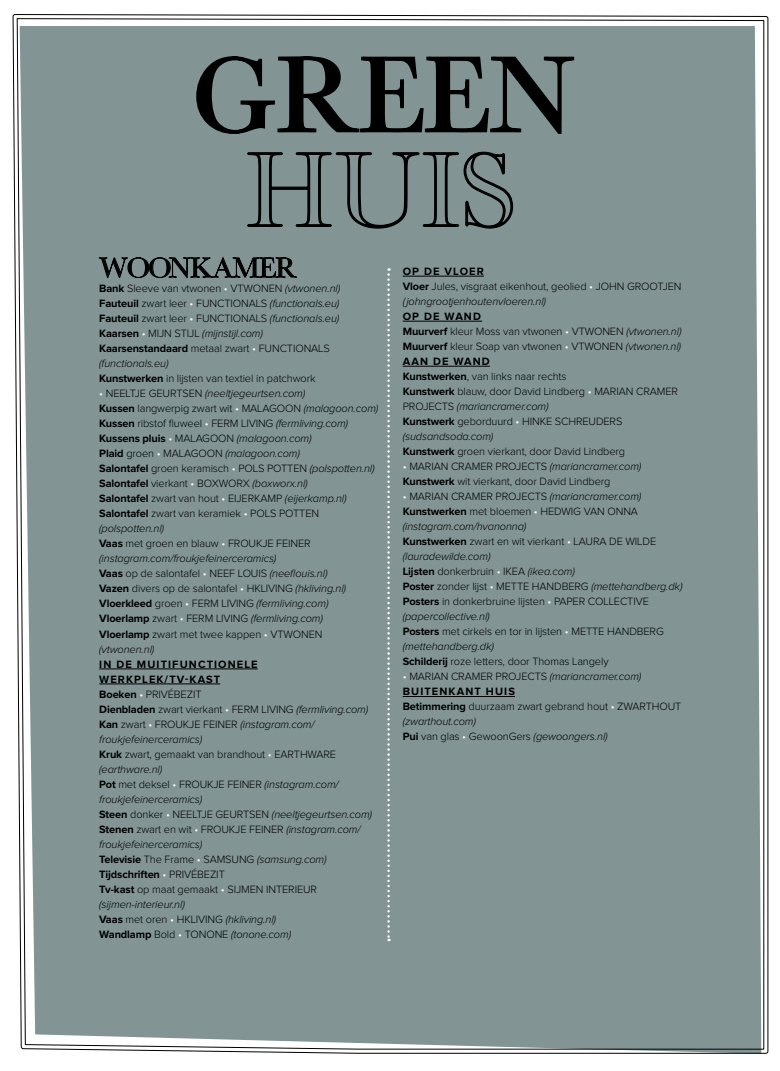
<style>
.page{position:relative;width:780px;height:1071px;background:#fff}
.page>*{position:absolute;margin:0;border:0;box-sizing:border-box;transform-origin:0 0}
.t1{font:82.6px "Manhattan";color:#000}
.t2{font:82.6px "Manhattan Outline";color:#000}
.t3{font:22px "Manhattan";letter-spacing:-.05em;color:#000}
.t4{font:300 11px/15px "Proxima Nova";letter-spacing:-.01em;color:#000}
.s1{font-weight:700}
.s2{color:#fff}
.s3{font-style:italic}
</style>
<div class="page">
<div style="left:16px;top:18px;width:748px;height:1031px;background:#829494"></div>
<svg style="left:194px;top:52px;width:382px;height:85px;background:#647272"></svg>
<svg style="left:246px;top:151px;width:267px;height:79px;background:#6f7e7e"></svg>
<hr style="left:99px;top:668px;width:158px;height:1px;background:#000">
<hr style="left:99px;top:683px;width:121px;height:1px;background:#000">
<svg style="left:99px;top:257px;width:198px;height:21px;background:#5e6b6b"></svg>
<hr style="left:403px;top:276px;width:81px;height:1px;background:#000">
<hr style="left:403px;top:321px;width:79px;height:1px;background:#000">
<hr style="left:403px;top:366px;width:87px;height:1px;background:#000">
<hr style="left:403px;top:696px;width:112px;height:1px;background:#000">
<svg style="left:387px;top:268px;width:3px;height:672px;background:#a7b3b3"></svg>
<h1 class="t1" style="left:197px;top:29px;width:382px">GREEN</h1>
<h1 class="t2" style="left:252px;top:123px;width:270px">huis</h1>
<h2 class="t3" style="left:99px;top:250px;width:200px">WOONKAMER</h2>
<p class="t4" style="left:99px;top:281px;width:242px"><span class="s1">Bank</span> Sleeve van vtwonen <span class="s2">•</span> VTWONEN <span class="s3">(vtwonen.nl)<br></span><span class="s1">Fauteuil</span> zwart leer <span class="s2">•</span> FUNCTIONALS <span class="s3">(functionals.eu)<br></span><span class="s1">Fauteuil</span> zwart leer <span class="s2">•</span> FUNCTIONALS <span class="s3">(functionals.eu)<br></span><span class="s1">Kaarsen</span> <span class="s2">•</span> MIJN STIJL <span class="s3">(mijnstijl.com)<br></span><span class="s1">Kaarsenstandaard</span> metaal zwart <span class="s2">•</span> FUNCTIONALS <span class="s3">(functionals.eu)<br></span><span class="s1">Kunstwerken</span> in lijsten van textiel in patchwork</p>
<p class="t4" style="left:99px;top:386px;width:280px"><span class="s2">•</span> NEELTJE GEURTSEN <span class="s3">(neeltjegeurtsen.com)<br></span><span class="s1">Kussen</span> langwerpig zwart wit <span class="s2">•</span> MALAGOON <span class="s3">(malagoon.com)<br></span><span class="s1">Kussen</span> ribstof fluweel <span class="s2">•</span> FERM LIVING <span class="s3">(fermliving.com)<br></span><span class="s1">Kussens pluis</span> <span class="s2">•</span> MALAGOON <span class="s3">(malagoon.com)<br></span><span class="s1">Plaid</span> groen <span class="s2">•</span> MALAGOON <span class="s3">(malagoon.com)<br></span><span class="s1">Salontafel</span> groen keramisch <span class="s2">•</span> POLS POTTEN <span class="s3">(polspotten.nl)<br></span><span class="s1">Salontafel</span> vierkant <span class="s2">•</span> BOXWORX <span class="s3">(boxworx.nl)<br></span><span class="s1">Salontafel</span> zwart van hout <span class="s2">•</span> EIJERKAMP <span class="s3">(eijerkamp.nl)<br></span><span class="s1">Salontafel</span> zwart van keramiek <span class="s2">•</span> POLS POTTEN <span class="s3">(polspotten.nl)<br></span><span class="s1">Vaas</span> met groen en blauw <span class="s2">•</span> FROUKJE FEINER <span class="s3">(instagram.com/froukjefeinerceramics)<br></span><span class="s1">Vaas</span> op de salontafel <span class="s2">•</span> NEEF LOUIS <span class="s3">(neeflouis.nl)<br></span><span class="s1">Vazen</span> divers op de salontafel <span class="s2">•</span> HKLIVING <span class="s3">(hkliving.nl)<br></span><span class="s1">Vloerkleed</span> groen <span class="s2">•</span> FERM LIVING <span class="s3">(fermliving.com)<br></span><span class="s1">Vloerlamp</span> zwart <span class="s2">•</span> FERM LIVING <span class="s3">(fermliving.com)<br></span><span class="s1">Vloerlamp</span> zwart met twee kappen <span class="s2">•</span> VTWONEN <span class="s3">(vtwonen.nl)</span></p>
<p class="t4" style="left:99px;top:656px;width:274px"><span class="s1">IN DE MUITIFUNCTIONELE WERKPLEK/TV-KAST<br>Boeken</span> <span class="s2">•</span> PRIVÉBEZIT<br><span class="s1">Dienbladen</span> zwart vierkant <span class="s2">•</span> FERM LIVING <span class="s3">(fermliving.com)<br></span><span class="s1">Kan</span> zwart <span class="s2">•</span> FROUKJE FEINER <span class="s3">(instagram.com/ froukjefeinerceramics)<br></span><span class="s1">Kruk</span> zwart, gemaakt van brandhout <span class="s2">•</span> EARTHWARE <span class="s3">(earthware.nl)<br></span><span class="s1">Pot</span> met deksel <span class="s2">•</span> FROUKJE FEINER <span class="s3">(instagram.com/ froukjefeinerceramics)<br></span><span class="s1">Steen</span> donker <span class="s2">•</span> NEELTJE GEURTSEN <span class="s3">(neeltjegeurtsen.com)<br></span><span class="s1">Stenen</span> zwart en wit <span class="s2">•</span> FROUKJE FEINER <span class="s3">(instagram.com/ froukjefeinerceramics)<br></span><span class="s1">Televisie</span> The Frame <span class="s2">•</span> SAMSUNG <span class="s3">(samsung.com)<br></span><span class="s1">Tijdschriften</span> <span class="s2">•</span> PRIVÉBEZIT<br><span class="s1">Tv-kast</span> op maat gemaakt <span class="s2">•</span> SIJMEN INTERIEUR <span class="s3">(sijmen-interieur.nl)<br></span><span class="s1">Vaas</span> met oren <span class="s2">•</span> HKLIVING <span class="s3">(hkliving.nl)<br></span><span class="s1">Wandlamp</span> Bold <span class="s2">•</span> TONONE <span class="s3">(tonone.com)</span></p>
<p class="t4" style="left:403px;top:264px;width:280px"><span class="s1">OP DE VLOER<br>Vloer</span> Jules, visgraat eikenhout, geolied <span class="s2">•</span> JOHN GROOTJEN <span class="s3">(johngrootjenhoutenvloeren.nl)</span></p>
<p class="t4" style="left:403px;top:309px;width:280px"><span class="s1">OP DE WAND<br>Muurverf</span> kleur Moss van vtwonen <span class="s2">•</span> VTWONEN <span class="s3">(vtwonen.nl)<br></span><span class="s1">Muurverf</span> kleur Soap van vtwonen <span class="s2">•</span> VTWONEN <span class="s3">(vtwonen.nl)<br></span><span class="s1">AAN DE WAND<br>Kunstwerken</span>, van links naar rechts<br><span class="s1">Kunstwerk</span> blauw, door David Lindberg <span class="s2">•</span> MARIAN CRAMER PROJECTS <span class="s3">(mariancramer.com)<br></span><span class="s1">Kunstwerk</span> geborduurd <span class="s2">•</span> HINKE SCHREUDERS <span class="s3">(sudsandsoda.com)<br></span><span class="s1">Kunstwerk</span> groen vierkant, door David Lindberg</p>
<p class="t4" style="left:403px;top:459px;width:240px"><span class="s2">•</span> MARIAN CRAMER PROJECTS <span class="s3">(mariancramer.com)<br></span><span class="s1">Kunstwerk</span> wit vierkant, door David Lindberg</p>
<p class="t4" style="left:403px;top:489px;width:281px"><span class="s2">•</span> MARIAN CRAMER PROJECTS <span class="s3">(mariancramer.com)<br></span><span class="s1">Kunstwerken</span> met bloemen <span class="s2">•</span> HEDWIG VAN ONNA <span class="s3">(instagram.com/hvanonna)<br></span><span class="s1">Kunstwerken</span> zwart en wit vierkant <span class="s2">•</span> LAURA DE WILDE <span class="s3">(lauradewilde.com)<br></span><span class="s1">Lijsten</span> donkerbruin <span class="s2">•</span> IKEA <span class="s3">(ikea.com)<br></span><span class="s1">Poster</span> zonder lijst <span class="s2">•</span> METTE HANDBERG <span class="s3">(mettehandberg.dk)<br></span><span class="s1">Posters</span> in donkerbruine lijsten <span class="s2">•</span> PAPER COLLECTIVE <span class="s3">(papercollective.nl)<br></span><span class="s1">Posters</span> met cirkels en tor in lijsten <span class="s2">•</span> METTE HANDBERG <span class="s3">(mettehandberg.dk)<br></span><span class="s1">Schilderij</span> roze letters, door Thomas Langely</p>
<p class="t4" style="left:403px;top:669px;width:280px"><span class="s2">•</span> MARIAN CRAMER PROJECTS <span class="s3">(mariancramer.com)<br></span><span class="s1">BUITENKANT HUIS<br>Betimmering</span> duurzaam zwart gebrand hout <span class="s2">•</span> ZWARTHOUT <span class="s3">(zwarthout.com)<br></span><span class="s1">Pui</span> van glas <span class="s2">•</span> GewoonGers <span class="s3">(gewoongers.nl)</span></p>
</div>
